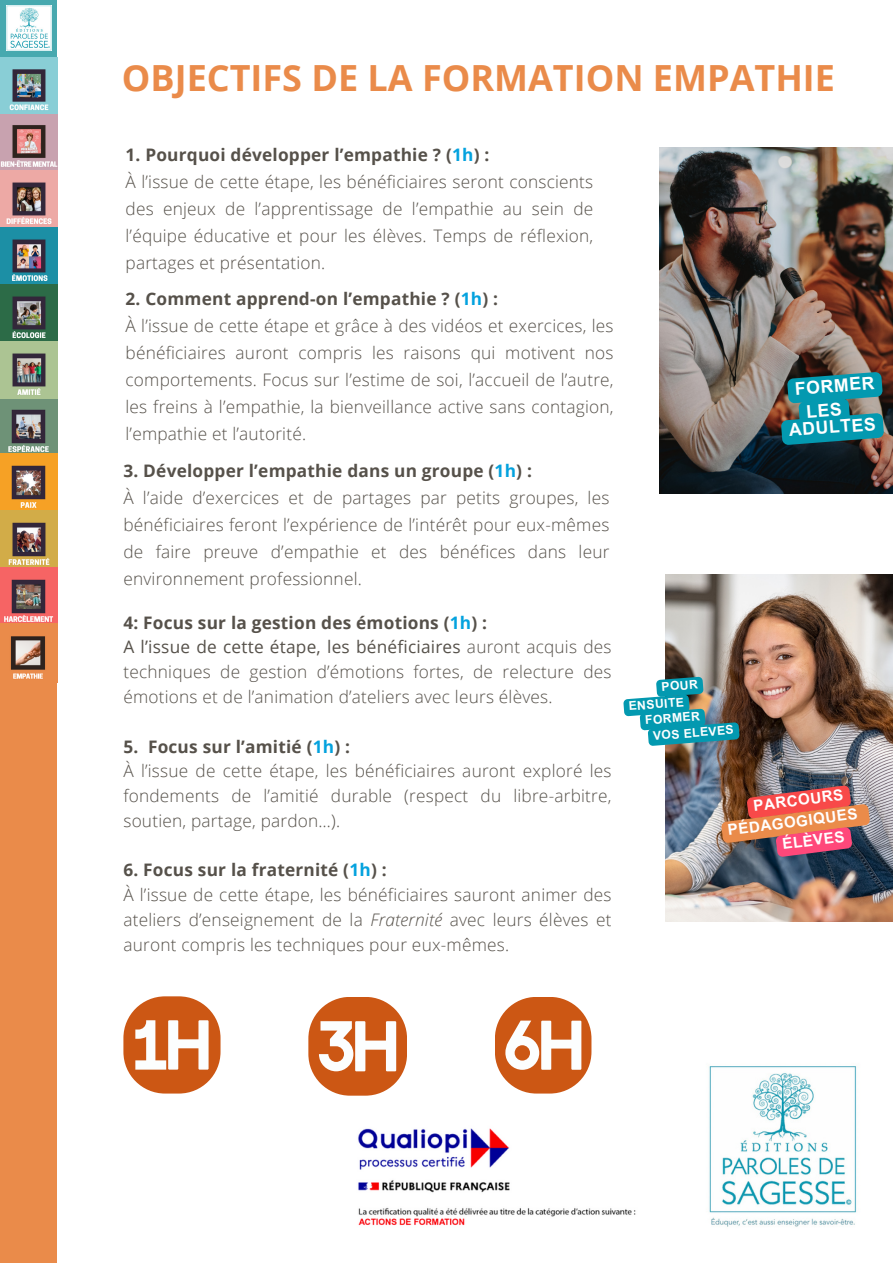
<style>
.page{position:relative;width:893px;height:1264px;background:#fff}
.page>*{position:absolute;margin:0;border:0;box-sizing:border-box;transform-origin:0 0}
.t1{font:700 36px "Open Sans";color:#ea8b4a}
.t2{font:700 17.55px "Arial MT Pro";color:#fff}
.t3{font:300 17.25px/27px "Open Sans";letter-spacing:.015em;color:#56514a}
.t4{font:700 15.15px "Arial MT Pro";color:#fff}
.t5{font:700 12.15px "Arial MT Pro";color:#fff}
.s1{font-weight:700}
.s2{font-weight:700;color:#04a2de}
.s3{font-weight:400}
.s4{font-style:italic}
</style>
<div class="page">
<svg style="left:308px;top:997px;width:99px;height:98px"></svg>
<div style="left:123px;top:996px;width:97px;height:97px;background:#cc5714;border-radius:42px"></div>
<svg style="left:135px;top:1020px;width:73px;height:49px"></svg>
<div style="left:495px;top:996px;width:96px;height:97px;background:#cc5714;border-radius:42px"></div>
<svg style="left:505px;top:1020px;width:76px;height:49px"></svg>
<img style="left:0;top:57px;width:58px;height:568px">
<div style="left:1px;top:0;width:56px;height:57px;background:#47a9af"></div>
<img style="left:7px;top:6px;width:45px;height:45px">
<div style="left:0;top:624px;width:57px;height:638px;background:#ea8b4a"></div>
<img style="left:0;top:623px;width:57px;height:56px">
<img style="left:358px;top:1128px;width:278px;height:98px">
<img style="left:709px;top:1066px;width:148px;height:161px">
<img style="left:665px;top:574px;width:227px;height:347px">
<img style="left:720px;top:785px;width:150px;height:72px">
<svg style="left:623px;top:676px;width:116px;height:70px"></svg>
<img style="left:659px;top:148px;width:233px;height:345px">
<img style="left:780px;top:371px;width:104px;height:74px">
<h2 class="t1" style="left:122px;top:52px;width:714px">OBJECTIFS DE LA FORMATION EMPATHIE</h2>
<p class="t3" style="left:125px;top:141px;width:469px"><span class="s1">1. Pourquoi développer l’empathie ? (</span><span class="s2">1h</span><span class="s1">) :<br></span>À l’issue de cette étape, les bénéficiaires seront conscients des enjeux de l’apprentissage de l’empathie au sein de l’équipe éducative et pour les élèves. Temps de réflexion, partages et présentation.</p>
<h1 class="t3" style="left:125px;top:285px;width:489px"><span class="s1">2. Comment apprend-on l’empathie ? (</span><span class="s2">1h</span><span class="s1">) :<br></span>À l’issue de cette étape et grâce à des vidéos et exercices, les bénéficiaires auront compris les raisons qui motivent nos comportements. Focus sur l’estime de soi, l’accueil de l’autre, les freins à l’empathie, la bienveillance active sans contagion, l’empathie et l’autorité.</h1>
<h3 class="t3" style="left:123px;top:456px;width:487px"><span class="s1">3. Développer l’empathie dans un groupe (</span><span class="s2">1h</span><span class="s1">) :<br></span>À l’aide d’exercices et de partages par petits groupes, les bénéficiaires feront l’expérience de l’intérêt pour eux-mêmes de faire preuve d’empathie et des bénéfices dans leur environnement professionnel.</h3>
<h2 class="t3" style="left:123px;top:609px;width:489px;line-height:24.8px"><span class="s1">4: Focus sur la gestion des émotions (</span><span class="s2">1h</span><span class="s1">) :<br></span><span class="s3">A l’issue de cette étape, les bénéficiaires</span> auront acquis des techniques de gestion d’émotions fortes, de relecture des émotions et de l’animation d’ateliers avec leurs élèves.</h2>
<h2 class="t3" style="left:123px;top:733px;width:489px;line-height:24.8px"><span class="s1">5. Focus sur l’amitié (</span><span class="s2">1h</span><span class="s1">) :<br></span>À l’issue de cette étape, les bénéficiaires auront exploré les fondements de l’amitié durable (respect du libre-arbitre, soutien, partage, pardon…).</h2>
<h3 class="t3" style="left:123px;top:857px;width:489px;line-height:24.8px"><span class="s1">6. Focus sur la fraternité (</span><span class="s2">1h</span><span class="s1">) :<br></span>À l’issue de cette étape, les bénéficiaires sauront animer des ateliers d’enseignement de la <span class="s4">Fraternité</span> avec leurs élèves et auront compris les techniques pour eux-mêmes.</h3>
<h3 class="t2" style="left:794px;top:382px;width:81px;rotate:-4deg">FORMER</h3>
<h3 class="t2" style="left:788px;top:423px;width:89px;rotate:-4deg">ADULTES</h3>
<p class="t5" style="left:661px;top:682px;width:38px;rotate:-4deg">POUR</p>
<p class="t5" style="left:628px;top:701px;width:57px;rotate:-4deg">ENSUITE</p>
<p class="t5" style="left:644px;top:715px;width:56px;rotate:-4deg">FORMER</p>
<p class="t5" style="left:652px;top:731px;width:82px;rotate:-4deg">VOS ELEVES</p>
<h4 class="t4" style="left:752px;top:800px;width:92px;rotate:-7deg">PARCOURS</h4>
<h4 class="t4" style="left:727px;top:824px;width:132px;rotate:-7deg">PÉDAGOGIQUES</h4>
<h4 class="t4" style="left:781px;top:838px;width:64px;rotate:-7deg">ÉLÈVES</h4>
</div>
